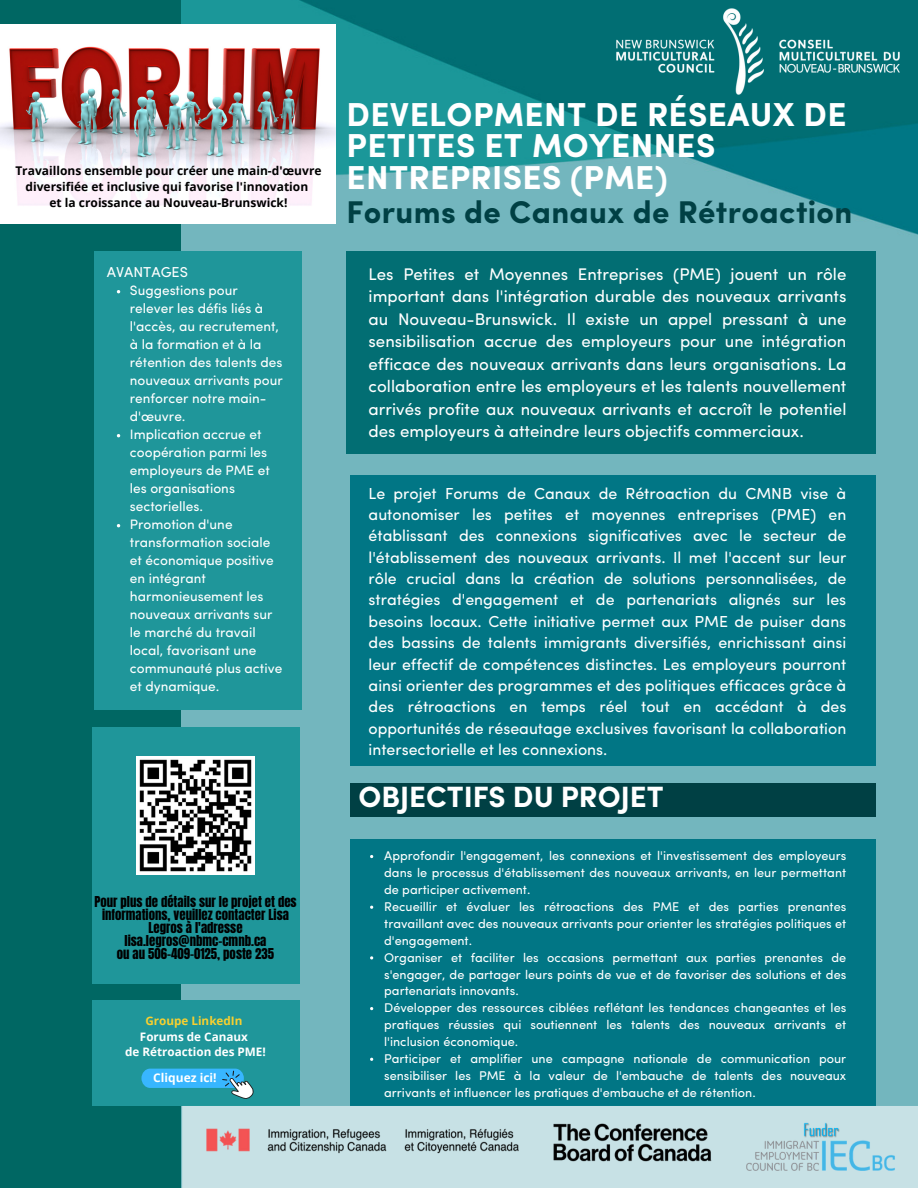
<style>
.page{position:relative;width:918px;height:1188px;background:#006763}
.page>*{position:absolute;margin:0;border:0;box-sizing:border-box;transform-origin:0 0}
.t1{font:700 33.3px/31.5px "Sofia Pro";letter-spacing:.01em;color:#fff}
.t2{font:700 31.5px "Sofia Pro";letter-spacing:.01em;color:#004044}
.t3{font:700 29.4px "Sofia Pro";color:#fff}
.t4{font:16.8px/22.5px "Sofia Pro";color:#fff;text-align:justify}
.t5{font:15.9px/21.3px "Sofia Pro";color:#fff;text-align:justify}
.t6{font:14.4px "Sofia Pro";color:#fff}
.t7{font:13.65px/18px "Sofia Pro";color:#fff}
.t8{font:12.75px/13px "Anton";color:#000;text-align:center}
.t9{font:12.6px/17px "Sofia Pro";color:#fff;text-align:justify}
.t10{font:700 12px/16px "Open Sans";color:#000;text-align:center}
.t11{font:700 12px "Open Sans";color:#fff}
.t12{font:700 11.7px "Open Sans";color:#fff}
.t13{font:700 11.7px "Open Sans";color:#f8d02f}
</style>
<div class="page">
<img style="left:181px;top:0;width:737px;height:1188px">
<img style="left:597px;top:0;width:321px;height:108px">
<img style="left:0;top:24px;width:336px;height:200px">
<div style="left:350px;top:783px;width:525px;height:34px;background:#004044"></div>
<div style="left:350px;top:475px;width:526px;height:291px;background:#017685"></div>
<div style="left:350px;top:839px;width:526px;height:267px;background:#017685"></div>
<div style="left:347px;top:251px;width:529px;height:202px;background:#026e73"></div>
<div style="left:94px;top:251px;width:208px;height:459px;background:#1f969a"></div>
<div style="left:92px;top:727px;width:207px;height:256px;background:#1f969a"></div>
<img style="left:136px;top:756px;width:118px;height:119px">
<div style="left:92px;top:1000px;width:207px;height:106px;background:#1f969a"></div>
<div style="left:141px;top:1069px;width:103px;height:19px;background:#38b6ff;border-radius:9px"></div>
<svg style="left:222px;top:1071px;width:32px;height:28px"></svg>
<div style="left:182px;top:1106px;width:736px;height:82px;background:#c7e1e5"></div>
<img style="left:207px;top:1115px;width:688px;height:55px">
<p class="t10" style="left:15px;top:162px;width:308px">Travaillons ensemble pour créer une main-d'œuvre diversifiée et inclusive qui favorise l'innovation</p>
<p class="t10" style="left:50px;top:194px;width:239px">et la croissance au Nouveau-Brunswick!</p>
<p class="t6" style="left:107px;top:266px;width:83px">AVANTAGES</p>
<p class="t7" style="left:130px;top:282px;width:154px">Suggestions pour relever les défis liés à l'accès, au recrutement, à la formation et à la rétention des talents des nouveaux arrivants pour renforcer notre main&shy;d'œuvre.</p>
<p class="t7" style="left:130px;top:426px;width:142px">Implication accrue et coopération parmi les employeurs de PME et les organisations sectorielles.</p>
<p class="t7" style="left:130px;top:516px;width:154px">Promotion d'une transformation sociale et économique positive en intégrant harmonieusement les nouveaux arrivants sur le marché du travail local, favorisant une communauté plus active et dynamique.</p>
<p class="t8" style="left:94px;top:895px;width:204px">Pour plus de détails sur le projet et des informations, veuillez contacter Lisa<br>Legros à l'adresse</p>
<p class="t8" style="left:125px;top:935px;width:143px">lisa.legros@nbmc-cmnb.ca</p>
<p class="t8" style="left:117px;top:948px;width:159px">ou au 506-409-0125, poste 235</p>
<p class="t13" style="left:145px;top:1013px;width:99px">Groupe LinkedIn</p>
<p class="t12" style="left:140px;top:1028px;width:110px">Forums de Canaux</p>
<p class="t12" style="left:125px;top:1044px;width:142px">de Rétroaction des PME!</p>
<p class="t11" style="left:153px;top:1070px;width:65px">Cliquez ici!</p>
<p class="t1" style="left:347px;top:102px;width:502px">DEVELOPMENT DE RÉSEAUX DE<br>PETITES ET MOYENNES<br>ENTREPRISES (PME)</p>
<p class="t2" style="left:347px;top:199px;width:507px">Forums de Canaux de Rétroaction</p>
<p class="t4" style="left:369px;top:264px;width:479px">Les Petites et Moyennes Entreprises (PME) jouent un rôle important dans l'intégration durable des nouveaux arrivants au Nouveau-Brunswick. Il existe un appel pressant à une sensibilisation accrue des employeurs pour une intégration efficace des nouveaux arrivants dans leurs organisations. La collaboration entre les employeurs et les talents nouvellement arrivés profite aux nouveaux arrivants et accroît le potentiel des employeurs à atteindre leurs objectifs commerciaux.</p>
<p class="t5" style="left:369px;top:484px;width:479px">Le projet Forums de Canaux de Rétroaction du CMNB vise à autonomiser les petites et moyennes entreprises (PME) en établissant des connexions significatives avec le secteur de l'établissement des nouveaux arrivants. Il met l'accent sur leur rôle crucial dans la création de solutions personnalisées, de stratégies d'engagement et de partenariats alignés sur les besoins locaux. Cette initiative permet aux PME de puiser dans des bassins de talents immigrants diversifiés, enrichissant ainsi leur effectif de compétences distinctes. Les employeurs pourront ainsi orienter des programmes et des politiques efficaces grâce à des rétroactions en temps réel tout en accédant à des opportunités de réseautage exclusives favorisant la collaboration intersectorielle et les connexions.</p>
<p class="t3" style="left:358px;top:785px;width:307px">OBJECTIFS DU PROJET</p>
<p class="t9" style="left:384px;top:849px;width:464px">Approfondir l'engagement, les connexions et l'investissement des employeurs dans le processus d'établissement des nouveaux arrivants, en leur permettant de participer activement.</p>
<p class="t9" style="left:384px;top:899px;width:464px">Recueillir et évaluer les rétroactions des PME et des parties prenantes travaillant avec des nouveaux arrivants pour orienter les stratégies politiques et d'engagement.</p>
<p class="t9" style="left:384px;top:950px;width:464px">Organiser et faciliter les occasions permettant aux parties prenantes de s'engager, de partager leurs points de vue et de favoriser des solutions et des partenariats innovants.</p>
<p class="t9" style="left:384px;top:1001px;width:464px">Développer des ressources ciblées reflétant les tendances changeantes et les pratiques réussies qui soutiennent les talents des nouveaux arrivants et l'inclusion économique.</p>
<p class="t9" style="left:384px;top:1051px;width:464px">Participer et amplifier une campagne nationale de communication pour sensibiliser les PME à la valeur de l'embauche de talents des nouveaux arrivants et influencer les pratiques d'embauche et de rétention.</p>
</div>
